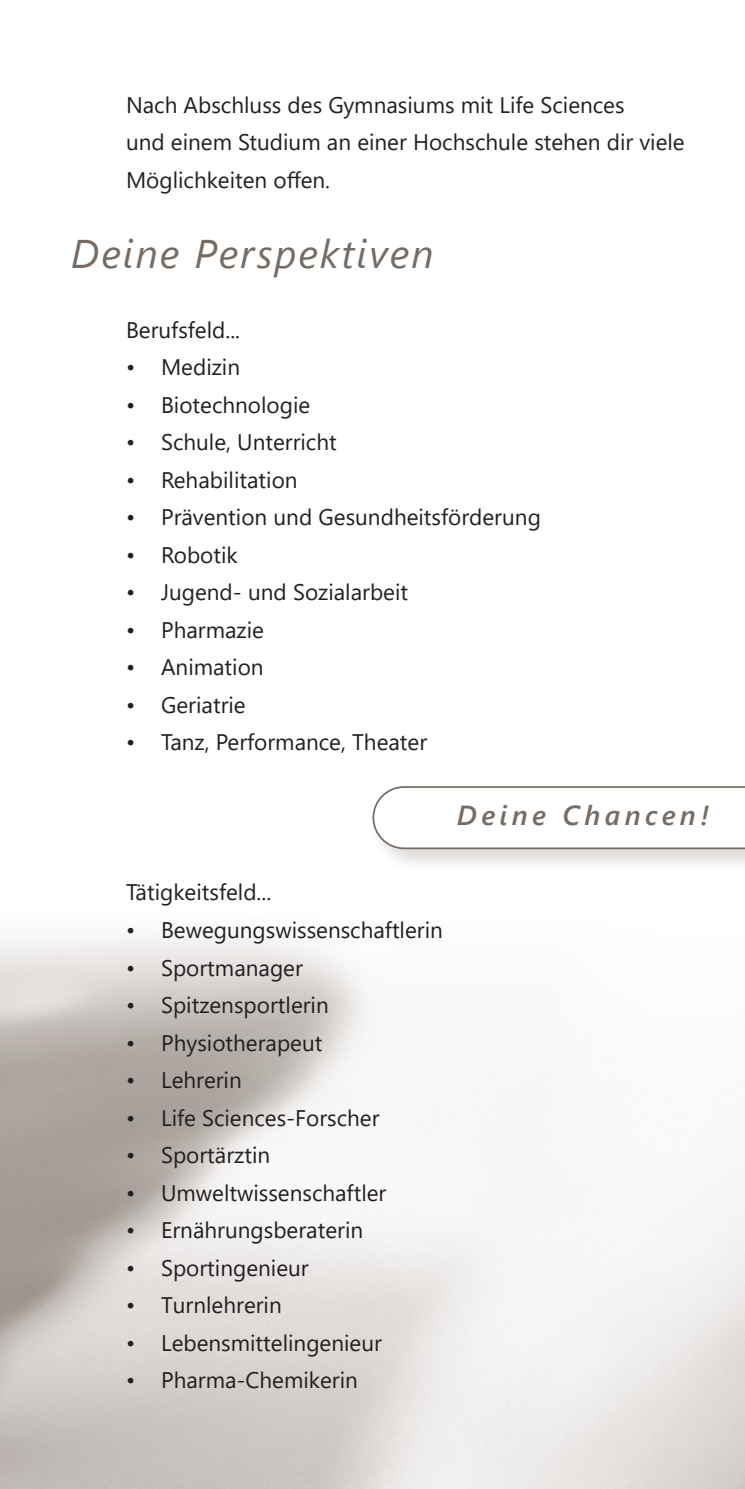
<style>
.page{position:relative;width:745px;height:1489px;background:#fff}
.page>*{position:absolute;margin:0;border:0;box-sizing:border-box;transform-origin:0 0}
.Titel_Lauftext{font:italic 40px "Segoe UI";letter-spacing:.05em;color:#766c64}
.Lauftext_Einschübe{font:italic 600 27.5px "Segoe UI";letter-spacing:.16em;color:#766c64}
.Broschüre_Lauftext{font:22.5px/37.5px "Segoe UI";color:#231f20}
</style>
<div class="page">
<div style="left:370px;top:783px;width:374px;height:90px;background:#766c64;opacity:.25"></div>
<svg style="left:372px;top:786px;width:372px;height:63px"></svg>
<p class="Broschüre_Lauftext" style="left:126px;top:84px;width:560px">Nach Abschluss des Gymnasiums mit Life Sciences<br>und einem Studium an einer Hochschule stehen dir viele<br>Möglichkeiten offen.</p>
<p class="Titel_Lauftext" style="left:71px;top:216px;width:364px">Deine Perspektiven</p>
<p class="Broschüre_Lauftext" style="left:126px;top:309px;width:115px">Berufsfeld...</p>
<p class="Broschüre_Lauftext" style="left:126px;top:346px;width:116px">• Medizin</p>
<p class="Broschüre_Lauftext" style="left:126px;top:384px;width:186px">• Biotechnologie</p>
<p class="Broschüre_Lauftext" style="left:126px;top:421px;width:212px">• Schule, Unterricht</p>
<p class="Broschüre_Lauftext" style="left:126px;top:459px;width:173px">• Rehabilitation</p>
<p class="Broschüre_Lauftext" style="left:126px;top:496px;width:416px">• Prävention und Gesundheitsförderung</p>
<p class="Broschüre_Lauftext" style="left:126px;top:534px;width:113px">• Robotik</p>
<p class="Broschüre_Lauftext" style="left:126px;top:571px;width:283px">• Jugend- und Sozialarbeit</p>
<p class="Broschüre_Lauftext" style="left:126px;top:609px;width:139px">• Pharmazie</p>
<p class="Broschüre_Lauftext" style="left:126px;top:646px;width:139px">• Animation</p>
<p class="Broschüre_Lauftext" style="left:126px;top:684px;width:121px">• Geriatrie</p>
<p class="Broschüre_Lauftext" style="left:126px;top:721px;width:302px">• Tanz, Performance, Theater</p>
<p class="Lauftext_Einschübe" style="left:456px;top:789px;width:254px">Deine Chancen!</p>
<p class="Broschüre_Lauftext" style="left:126px;top:871px;width:147px">Tätigkeitsfeld...</p>
<p class="Broschüre_Lauftext" style="left:126px;top:909px;width:318px">• Bewegungswissenschaftlerin</p>
<p class="Broschüre_Lauftext" style="left:126px;top:946px;width:178px">• Sportmanager</p>
<p class="Broschüre_Lauftext" style="left:126px;top:984px;width:204px">• Spitzensportlerin</p>
<p class="Broschüre_Lauftext" style="left:126px;top:1021px;width:198px">• Physiotherapeut</p>
<p class="Broschüre_Lauftext" style="left:126px;top:1059px;width:117px">• Lehrerin</p>
<p class="Broschüre_Lauftext" style="left:126px;top:1096px;width:255px">• Life Sciences-Forscher</p>
<p class="Broschüre_Lauftext" style="left:126px;top:1134px;width:146px">• Sportärztin</p>
<p class="Broschüre_Lauftext" style="left:126px;top:1171px;width:262px">• Umweltwissenschaftler</p>
<p class="Broschüre_Lauftext" style="left:126px;top:1209px;width:238px">• Ernährungsberaterin</p>
<p class="Broschüre_Lauftext" style="left:126px;top:1246px;width:184px">• Sportingenieur</p>
<p class="Broschüre_Lauftext" style="left:126px;top:1284px;width:157px">• Turnlehrerin</p>
<p class="Broschüre_Lauftext" style="left:126px;top:1321px;width:257px">• Lebensmittelingenieur</p>
<p class="Broschüre_Lauftext" style="left:126px;top:1359px;width:233px">• Pharma-Chemikerin</p>
</div>
